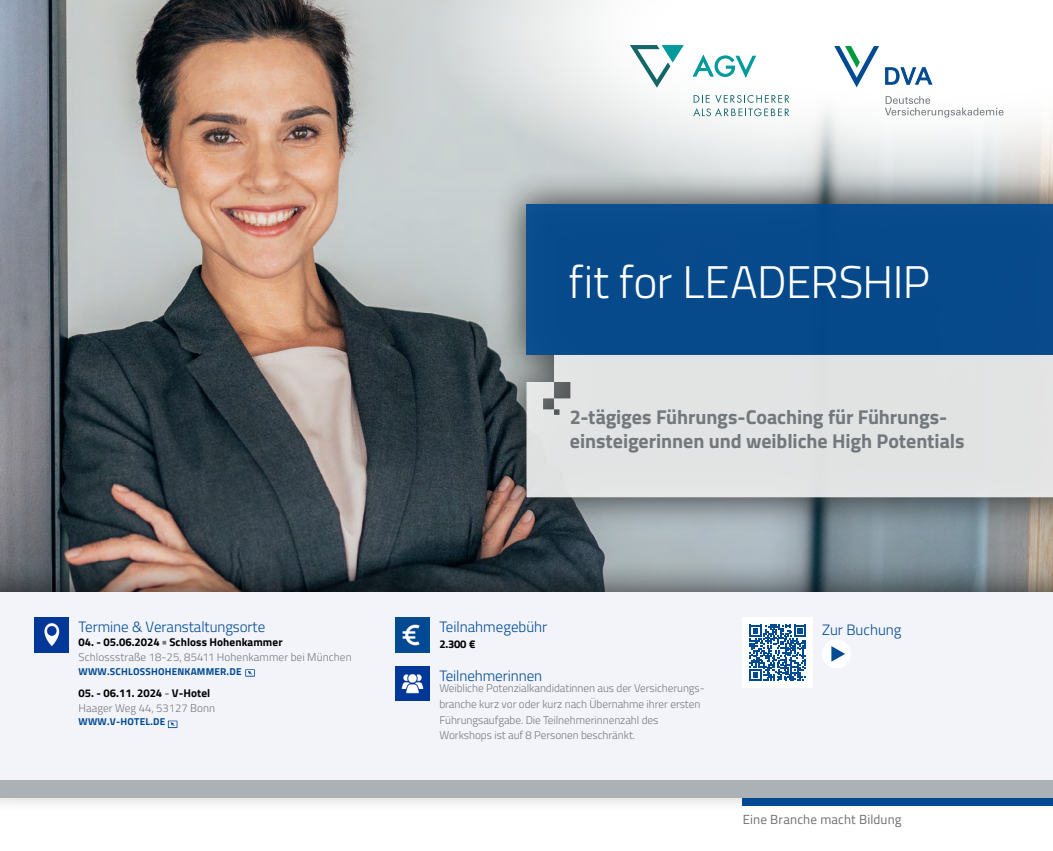
<style>
.page{position:relative;width:1053px;height:851px;background:#fff}
.page>*{position:absolute;margin:0;border:0;box-sizing:border-box;transform-origin:0 0}
.t1{font:300 45.75px "Titillium Web";letter-spacing:-.005em;color:#fff}
.t2{font:700 20px/23.8px "Titillium Web";letter-spacing:-.005em;color:#72787c}
.t3{font:300 15px "Titillium Web";letter-spacing:-.005em;color:#004a93}
.t4{font:13.12px "Titillium Web";letter-spacing:.01em;color:#6f6f6e}
.t5{font:300 11.25px/15.6px "Titillium Web";letter-spacing:-.005em;color:#747a7d}
.t6{font:700 11.25px/15.1px "Titillium Web";color:#000}
.t7{font:700 10px "Titillium Web";letter-spacing:.02em;color:#004a93}
.s1{font-weight:700;color:#000}
.s2{color:#72787c}
.s3{font-weight:300;color:#747a7d}
</style>
<div class="page">
<img style="left:0;top:0;width:504px;height:559px">
<svg style="left:504px;top:537px;width:548px;height:22px;background:#828f95"></svg>
<div style="left:0;top:559px;width:1052px;height:254px;background:#000;opacity:.75"></div>
<div style="left:0;top:592px;width:1052px;height:188px;background:#f3f4fa"></div>
<div style="left:742px;top:617px;width:70px;height:70px;background:#fff"></div>
<svg style="left:749px;top:624px;width:56px;height:57px"></svg>
<div style="left:821px;top:639px;width:29px;height:29px;background:#fff;border-radius:50%"></div>
<svg style="left:831px;top:646px;width:14px;height:15px"></svg>
<div style="left:742px;top:797px;width:310px;height:8px;background:#004a93"></div>
<div style="left:0;top:780px;width:1052px;height:17px;background:#abb1b5"></div>
<svg style="left:430px;top:0;width:622px;height:217px"></svg>
<svg style="left:834px;top:46px;width:45px;height:41px"></svg>
<svg style="left:885px;top:67px;width:46px;height:17px"></svg>
<svg style="left:884px;top:96px;width:119px;height:21px"></svg>
<div style="left:486px;top:164px;width:566px;height:373px;background:#000;opacity:.75"></div>
<div style="left:506px;top:184px;width:546px;height:333px;background:#72787c;opacity:.4"></div>
<div style="left:526px;top:354px;width:526px;height:143px;background:#e2e3e4"></div>
<div style="left:526px;top:204px;width:526px;height:150px;background:#074a8c"></div>
<svg style="left:693px;top:95px;width:96px;height:21px"></svg>
<svg style="left:630px;top:45px;width:53px;height:43px"></svg>
<svg style="left:692px;top:54px;width:64px;height:24px"></svg>
<img style="left:395px;top:617px;width:34px;height:35px">
<img style="left:395px;top:666px;width:34px;height:34px">
<img style="left:34px;top:617px;width:35px;height:35px">
<svg style="left:245px;top:669px;width:10px;height:7px"></svg>
<svg style="left:168px;top:720px;width:9px;height:8px"></svg>
<h3 class="t3" style="left:79px;top:616px;width:188px">Termine &amp; Veranstaltungsorte</h3>
<p class="t5" style="left:79px;top:633px;width:274px;line-height:15.1px"><span class="s1">04. - 05.06.2024</span> <span class="s2">■</span> <span class="s1">Schloss Hohenkammer<br></span>Schlossstraße 18-25, 85411 Hohenkammer bei München</p>
<p class="t7" style="left:79px;top:663px;width:164px">WWW.SCHLOSSHOHENKAMMER.DE</p>
<p class="t6" style="left:79px;top:684px;width:138px">05. - 06.11. 2024 <span class="s2">-</span> V-Hotel<br><span class="s3">Haager Weg 44, 53127 Bonn</span></p>
<p class="t7" style="left:79px;top:714px;width:88px">WWW.V-HOTEL.DE</p>
<h1 class="t1" style="left:568px;top:249px;width:363px">fit for LEADERSHIP</h1>
<h2 class="t2" style="left:570px;top:404px;width:396px">2-tägiges Führungs-Coaching für Führungs&shy;einsteigerinnen und weibliche High Potentials</h2>
<h3 class="t3" style="left:439px;top:616px;width:109px">Teilnahmegebühr</h3>
<p class="t6" style="left:439px;top:635px;width:38px">2.300 €</p>
<h3 class="t3" style="left:439px;top:664px;width:104px">Teilnehmerinnen</h3>
<p class="t5" style="left:439px;top:680px;width:267px">Weibliche Potenzialkandidatinnen aus der Versicherungs&shy;branche kurz vor oder kurz nach Übernahme ihrer ersten Führungsaufgabe. Die Teilnehmerinnenzahl des Workshops ist auf 8 Personen beschränkt.</p>
<h3 class="t3" style="left:822px;top:618px;width:81px">Zur Buchung</h3>
<p class="t4" style="left:742px;top:809px;width:160px">Eine Branche macht Bildung</p>
</div>
